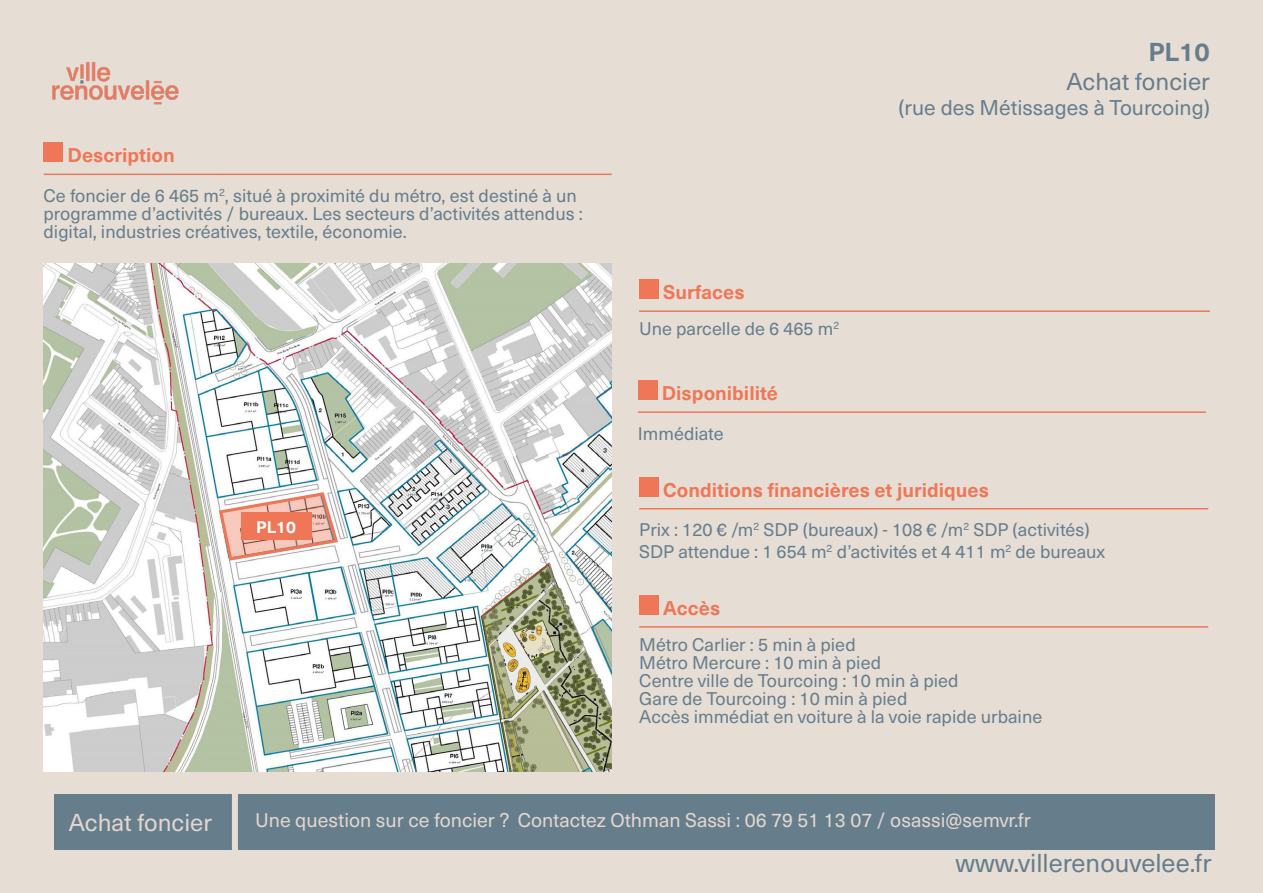
<style>
.page{position:relative;width:1263px;height:893px;background:#e6ded5}
.page>*{position:absolute;margin:0;border:0;box-sizing:border-box;transform-origin:0 0}
.t1{font:25.5px "Neue Haas Unica W1 G";color:#667d8c}
.t2{font:700 25.5px "Neue Haas Unica W1 G";color:#667d8c}
.t3{font:24px "Neue Haas Unica W1 G";color:#667d8c}
.t4{font:24px "Neue Haas Unica W1 G";color:#e3d7cf}
.t5{font:21px "Neue Haas Unica W1 G";color:#667d8c}
.t6{font:19.5px "Neue Haas Unica W1 G";color:#e3d7cf}
.Style_de_paragraphe_4{font:700 19.5px "Neue Haas Unica W1 G";color:#ef7758}
.t7{font:18px/18px "Neue Haas Unica W1 G";color:#667d8c}
.t8{font:700 16.5px "Neue Haas Unica W1 G";color:#fff}
</style>
<div class="page">
<img style="left:52px;top:62px;width:127px;height:43px">
<hr style="left:639px;top:310px;width:571px;height:2px;background:#ef7758">
<div style="left:639px;top:279px;width:20px;height:20px;background:#ef7758"></div>
<hr style="left:44px;top:174px;width:568px;height:1px;background:#ef7758">
<div style="left:44px;top:143px;width:19px;height:19px;background:#ef7758"></div>
<hr style="left:638px;top:411px;width:568px;height:2px;background:#ef7758">
<div style="left:638px;top:380px;width:19px;height:20px;background:#ef7758"></div>
<hr style="left:639px;top:508px;width:569px;height:1px;background:#ef7758">
<div style="left:639px;top:477px;width:20px;height:20px;background:#ef7758"></div>
<hr style="left:639px;top:626px;width:569px;height:2px;background:#ef7758">
<div style="left:639px;top:595px;width:20px;height:20px;background:#ef7758"></div>
<img style="left:44px;top:264px;width:568px;height:508px">
<svg style="left:217px;top:491px;width:123px;height:71px;background:#eac8bf"></svg>
<div style="left:241px;top:513px;width:71px;height:27px;background:#ef7758"></div>
<div style="left:54px;top:794px;width:1160px;height:55px;background:#667d8c"></div>
<div style="left:232px;top:779px;width:6px;height:114px;background:#e6ded5"></div>
<p class="Style_de_paragraphe_4" style="left:68px;top:141px;width:109px">Description</p>
<p class="t7" style="left:44px;top:186px;width:541px">Ce foncier de 6 465 m<sup>2</sup>, situé à proximité du métro, est destiné à un programme d’activités / bureaux. Les secteurs d’activités attendus : digital, industries créatives, textile, économie.</p>
<p class="t8" style="left:256px;top:514px;width:41px">PL10</p>
<p class="t2" style="left:1148px;top:32px;width:63px">PL10</p>
<p class="t3" style="left:1066px;top:63px;width:145px">Achat foncier</p>
<p class="t5" style="left:898px;top:92px;width:313px">(rue des Métissages à Tourcoing)</p>
<p class="Style_de_paragraphe_4" style="left:663px;top:277px;width:83px">Surfaces</p>
<p class="t7" style="left:639px;top:319px;width:202px">Une parcelle de 6 465 m<sup>2</sup></p>
<p class="Style_de_paragraphe_4" style="left:662px;top:378px;width:118px">Disponibilité</p>
<p class="t7" style="left:638px;top:423px;width:87px">Immédiate</p>
<p class="Style_de_paragraphe_4" style="left:663px;top:475px;width:327px">Conditions financières et juridiques</p>
<p class="t7" style="left:639px;top:520px;width:452px">Prix : 120 € /m<sup>2</sup> SDP (bureaux) - 108 € /m<sup>2</sup> SDP (activités)</p>
<p class="t7" style="left:639px;top:542px;width:467px">SDP attendue : 1 654 m<sup>2</sup> d’activités et 4 411 m<sup>2</sup> de bureaux</p>
<p class="Style_de_paragraphe_4" style="left:663px;top:593px;width:59px">Accès</p>
<p class="t7" style="left:639px;top:634px;width:218px">Métro Carlier : 5 min à pied</p>
<p class="t7" style="left:639px;top:652px;width:243px">Métro Mercure : 10 min à pied</p>
<p class="t7" style="left:639px;top:670px;width:321px">Centre ville de Tourcoing : 10 min à pied</p>
<p class="t7" style="left:639px;top:688px;width:270px">Gare de Tourcoing : 10 min à pied</p>
<p class="t7" style="left:639px;top:706px;width:404px">Accès immédiat en voiture à la voie rapide urbaine</p>
<p class="t4" style="left:69px;top:804px;width:145px">Achat foncier</p>
<p class="t6" style="left:255px;top:806px;width:777px">Une question sur ce foncier ? Contactez Othman Sassi : 06 79 51 13 07 / osassi@semvr.fr</p>
<p class="t1" style="left:955px;top:844px;width:258px">www.villerenouvelee.fr</p>
</div>
